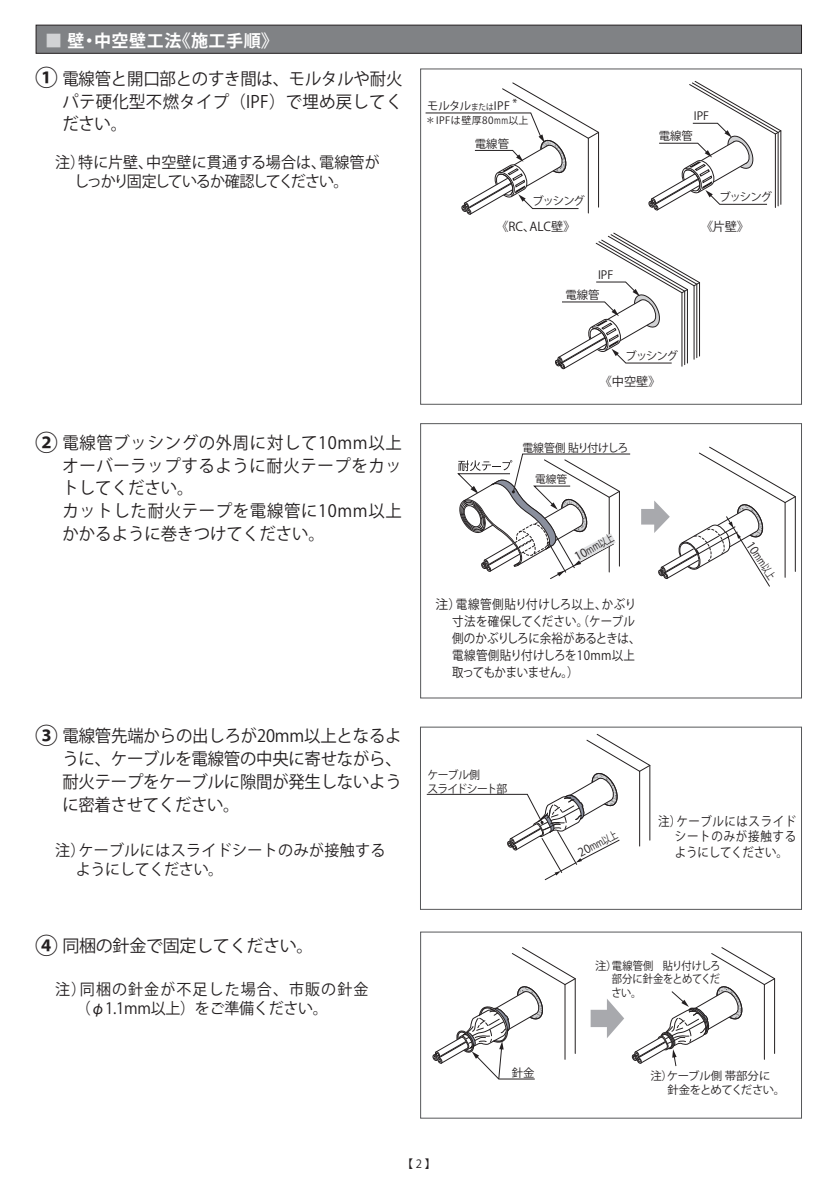
<style>
.page{position:relative;width:840px;height:1191px;background:#fff}
.page>*{position:absolute;margin:0;border:0;box-sizing:border-box;transform-origin:0 0}
.t1{font:700 22.8px "Koz Go Pro";color:#231f20}
.t2{font:17px/22.8px "Koz Go Pro";color:#231f20;text-align:justify;scale:.96 1}
.t3{font:17px/22.8px "Koz Go Pro";letter-spacing:.04em;color:#231f20;scale:.96 1}
.t4{font:17px "Koz Go Pro";letter-spacing:-.02em;color:#231f20}
.t5{font:700 17px "Koz Go Pro";letter-spacing:.03em;color:#fff}
.t6{font:15.6px/18.8px "Koz Go Pro";letter-spacing:-.025em;color:#231f20;scale:.96 1}
.t7{font:15.6px/18.8px "Koz Go Pro";letter-spacing:.07em;color:#231f20;scale:.96 1}
.t8{font:15.6px/18.8px "Koz Go Pro";letter-spacing:.01em;color:#231f20;scale:.96 1}
.t9{font:12.8px/17px "Koz Go Pro";letter-spacing:-.005em;color:#231f20}
.t10{font:12.8px/15.4px "Koz Go Pro";letter-spacing:.015em;color:#231f20;text-align:justify;scale:.9 1}
.t11{font:12.2px "Koz Go Pro";color:#231f20}
.t12{font:11.4px/13.6px "Koz Go Pro";letter-spacing:-.04em;color:#231f20}
.t13{font:11.4px/13.6px "Koz Go Pro";letter-spacing:-.07em;color:#231f20;scale:.95 1}
.t14{font:11.4px "Koz Go Pro";letter-spacing:-.04em;color:#231f20;scale:.95 1}
.t15{font:10.6px "Koz Go Pro";color:#231f20;scale:.75 1}
.t16{font:10.6px "Koz Go Pro";color:#231f20}
.t17{font:10px "Koz Go Pro";letter-spacing:.05em;color:#231f20}
.s1{color:#d1d2d4}
.s2{font-family:"Gothic BBB Pro";font-weight:500}
.s3{font-size:8.6px}
.s4{font-size:11.4px}
</style>
<div class="page">
<div style="left:36px;top:25px;width:765px;height:28px;background:#808285;border:1px solid #231f20"></div>
<div style="left:420px;top:423px;width:381px;height:275px;border:1px solid #57585a"></div>
<svg style="left:425px;top:82px;width:173px;height:133px"></svg>
<svg style="left:648px;top:81px;width:133px;height:130px"></svg>
<svg style="left:555px;top:232px;width:144px;height:138px"></svg>
<svg style="left:590px;top:999px;width:34px;height:39px"></svg>
<svg style="left:641px;top:446px;width:154px;height:140px"></svg>
<svg style="left:631px;top:947px;width:143px;height:119px"></svg>
<svg style="left:432px;top:947px;width:143px;height:132px"></svg>
<svg style="left:426px;top:734px;width:224px;height:146px"></svg>
<svg style="left:457px;top:453px;width:173px;height:126px"></svg>
<p class="t5" style="left:45px;top:29px;width:234px"><span class="s1">■</span> 壁・中空壁工法《施工手順》</p>
<h1 class="t1" style="left:35px;top:63px;width:24px">①</h1>
<p class="t2" style="left:62px;top:68px;width:355px">電線管と開口部とのすき間は、モルタルや耐火パテ硬化型不燃タイプ（IPF）で埋め戻してください。</p>
<p class="t6" style="left:74px;top:154px;width:320px;text-indent:-19px">注）特に片壁、中空壁に貫通する場合は、電線管がしっかり固定しているか確認してください。</p>
<h1 class="t1" style="left:35px;top:428px;width:24px">②</h1>
<p class="t3" style="left:62px;top:432px;width:355px">電線管ブッシングの外周に対して10mm以上オーバーラップするように耐火テープをカットしてください。<br>カットした耐火テープを電線管に10mm以上かかるように巻きつけてください。</p>
<h1 class="t1" style="left:35px;top:721px;width:24px">③</h1>
<p class="t2" style="left:62px;top:725px;width:355px">電線管先端からの出しろが20mm以上となるように、ケーブルを電線管の中央に寄せながら、耐火テープをケーブルに隙間が発生しないように密着させてください。</p>
<p class="t8" style="left:76px;top:841px;width:324px;text-indent:-20px">注）ケーブルにはスライドシートのみが接触するようにしてください。</p>
<h1 class="t1" style="left:35px;top:931px;width:24px">④</h1>
<p class="t4" style="left:62px;top:934px;width:252px">同梱の針金で固定してください。</p>
<p class="t7" style="left:76px;top:980px;width:306px;text-indent:-20px">注）同梱の針金が不足した場合、市販の針金（<span class="s2">φ</span>1.1mm以上）をご準備ください。</p>
<p class="t16" style="left:512px;top:97px;width:6px">*</p>
<p class="t17" style="left:425px;top:114px;width:104px">＊IPFは壁厚80mm以上</p>
<p class="t12" style="left:427px;top:100px;width:84px">モルタル<span class="s3">または</span>IPF</p>
<p class="t12" style="left:474px;top:138px;width:36px">電線管</p>
<p class="t12" style="left:532px;top:195px;width:54px">ブッシング</p>
<p class="t11" style="left:496px;top:218px;width:80px">《RC、ALC壁》</p>
<p class="t12" style="left:597px;top:268px;width:17px">IPF</p>
<p class="t12" style="left:565px;top:288px;width:36px">電線管</p>
<p class="t12" style="left:693px;top:109px;width:17px">IPF</p>
<p class="t12" style="left:658px;top:129px;width:36px">電線管</p>
<p class="t12" style="left:719px;top:190px;width:54px">ブッシング</p>
<p class="t11" style="left:700px;top:218px;width:49px">《片壁》</p>
<p class="t12" style="left:625px;top:349px;width:54px">ブッシング</p>
<p class="t11" style="left:599px;top:374px;width:62px">《中空壁》</p>
<p class="t14" style="left:522px;top:440px;width:113px">電線管側 貼り付けしろ</p>
<p class="t16" style="left:535px;top:472px;width:34px">電線管</p>
<p class="t15" style="left:572px;top:551px;width:59px;rotate:-29deg"><span class="s4">10</span>mm以上</p>
<p class="t9" style="left:452px;top:596px;width:190px;text-indent:-17px">注）電線管側貼り付けしろ以上、かぶり寸法を確保してください。（ケーブル側のかぶりしろに余裕があるときは、電線管側貼り付けしろを10mm以上取ってもかまいません。）</p>
<p class="t15" style="left:754px;top:539px;width:59px;rotate:56deg"><span class="s4">10</span>mm以上</p>
<p class="t13" style="left:427px;top:768px;width:85px">ケーブル側<br>スライドシート部</p>
<p class="t15" style="left:575px;top:847px;width:59px;rotate:-28deg"><span class="s4">20</span>mm以上</p>
<p class="t10" style="left:674px;top:814px;width:136px;text-indent:-17px">注）ケーブルにはスライドシートのみが接触するようにしてください。</p>
<p class="t12" style="left:511px;top:1066px;width:24px">針金</p>
<p class="t12" style="left:611px;top:959px;width:110px;text-align:justify;text-indent:-16px">注）電線管側 貼り付けしろ部分に針金をとめてください。</p>
<p class="t12" style="left:667px;top:1069px;width:119px;text-indent:-17px">注）ケーブル側 帯部分に<br>針金をとめてください。</p>
<p class="t12" style="left:401px;top:1157px;width:36px">【2】</p>
</div>
